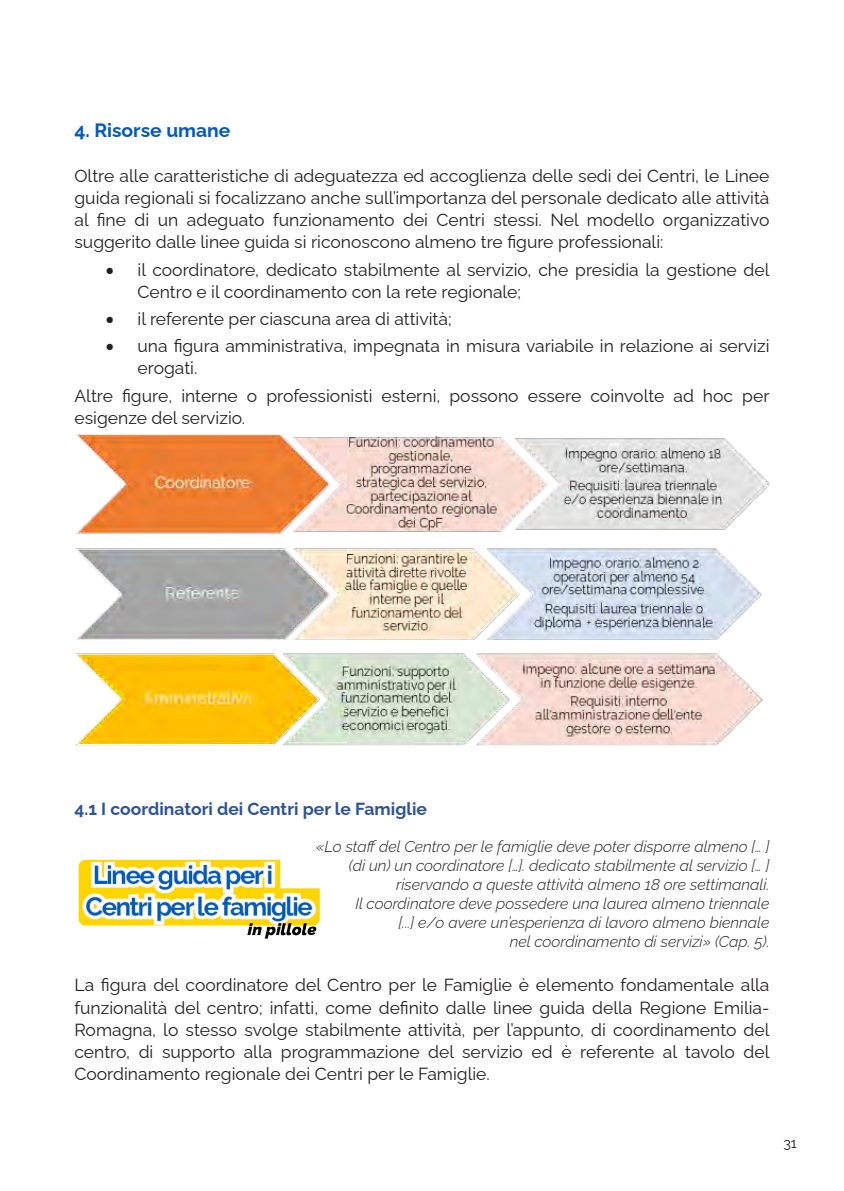
<style>
.page{position:relative;width:844px;height:1191px;background:#fff}
.page>*{position:absolute;margin:0;border:0;box-sizing:border-box;transform-origin:0 0}
.Heading_1{font:700 19.25px "Raleway";color:#005bbb}
.t1{font:17.5px/22.2px "Raleway";color:#231f20}
.t2{font:700 17.5px "Raleway";color:#2f5496}
.t3{font:italic 300 15.75px/18.9px "Raleway";color:#231f20;text-align:right}
.t4{font:14px "Raleway";color:#231f20}
</style>
<div class="page">
<img style="left:76px;top:434px;width:693px;height:312px">
<img style="left:78px;top:859px;width:242px;height:79px">
<p class="Heading_1" style="left:74px;top:115px;width:157px">4. Risorse umane</p>
<p class="t1" style="left:74px;top:162px;width:696px;text-align:justify">Oltre alle caratteristiche di adeguatezza ed accoglienza delle sedi dei Centri, le Linee guida regionali si focalizzano anche sull’importanza del personale dedicato alle attività al fine di un adeguato funzionamento dei Centri stessi. Nel modello organizzativo suggerito dalle linee guida si riconoscono almeno tre figure professionali:</p>
<p class="t1" style="left:137px;top:256px;width:633px;text-indent:-32px">• il coordinatore, dedicato stabilmente al servizio, che presidia la gestione del<br>Centro e il coordinamento con la rete regionale;</p>
<p class="t1" style="left:106px;top:306px;width:347px">• il referente per ciascuna area di attività;</p>
<p class="t1" style="left:137px;top:333px;width:633px;text-indent:-32px">• una figura amministrativa, impegnata in misura variabile in relazione ai servizi erogati.</p>
<p class="t1" style="left:74px;top:382px;width:696px">Altre figure, interne o professionisti esterni, possono essere coinvolte ad hoc per esigenze del servizio.</p>
<p class="t2" style="left:74px;top:794px;width:354px">4.1 I coordinatori dei Centri per le Famiglie</p>
<p class="t3" style="left:316px;top:835px;width:455px">«Lo staff del Centro per le famiglie deve poter disporre almeno [… ] (di un) un coordinatore […]. dedicato stabilmente al servizio [… ] riservando a queste attività almeno 18 ore settimanali.</p>
<p class="t3" style="left:355px;top:892px;width:415px">Il coordinatore deve possedere una laurea almeno triennale [...] e/o avere un’esperienza di lavoro almeno biennale<br>nel coordinamento di servizi» (Cap. 5).</p>
<p class="t1" style="left:74px;top:972px;width:696px;text-align:justify">La figura del coordinatore del Centro per le Famiglie è elemento fondamentale alla funzionalità del centro; infatti, come definito dalle linee guida della Regione Emilia-Romagna, lo stesso svolge stabilmente attività, per l’appunto, di coordinamento del centro, di supporto alla programmazione del servizio ed è referente al tavolo del Coordinamento regionale dei Centri per le Famiglie.</p>
<p class="t4" style="left:783px;top:1132px;width:15px">31</p>
</div>
